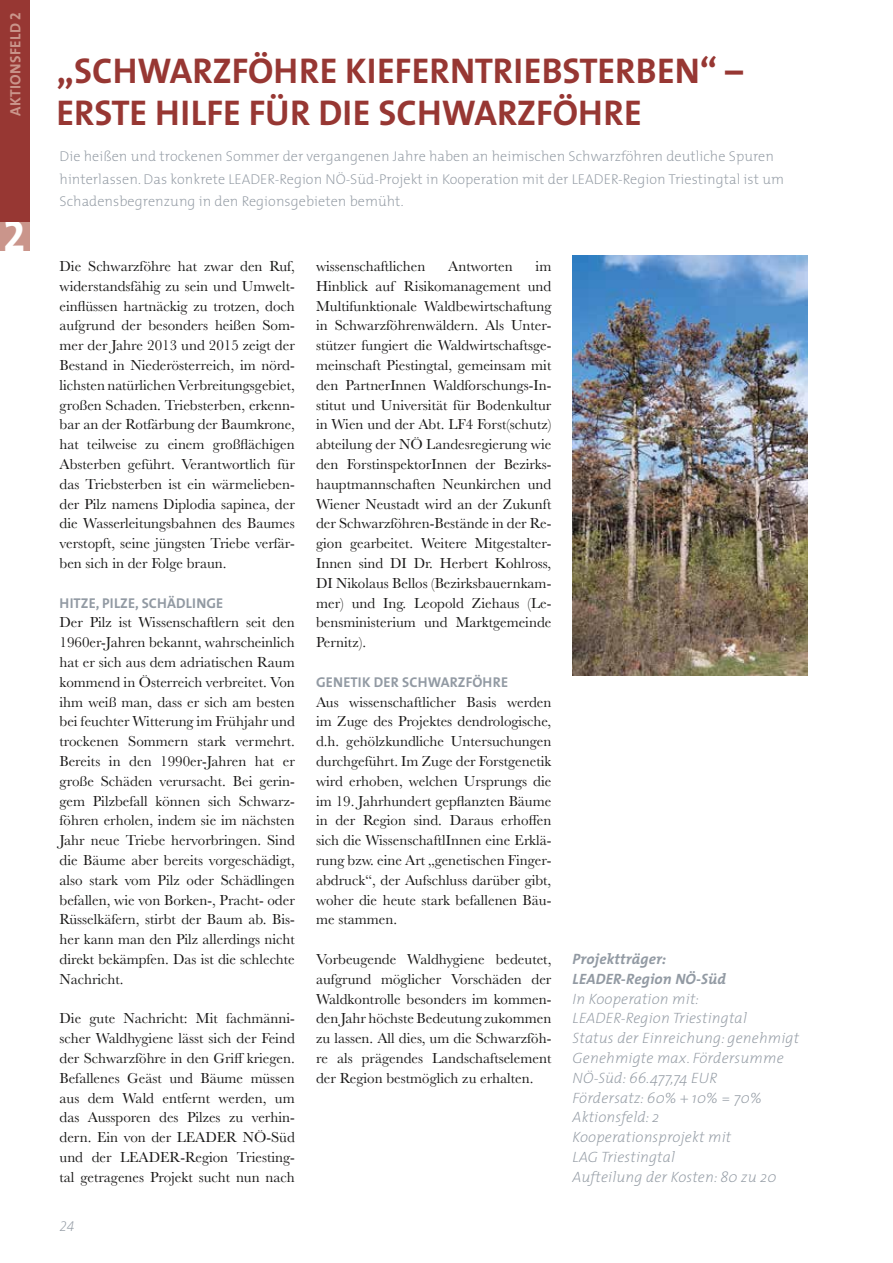
<style>
.page{position:relative;width:893px;height:1263px;background:#fff}
.page>*{position:absolute;margin:0;border:0;box-sizing:border-box;transform-origin:0 0}
.t1{font:44.25px "The Mix Bold Caps";color:#fff}
.t2{font:36px/42px "The Mix Bold Caps";color:#973733}
.t3{font:15px/19.8px "Baskerville";color:#181716;text-align:justify}
.t4{font:italic 200 15px/19.8px "The Mix";letter-spacing:.01em;color:#929aa3}
.t5{font:italic 700 15px/19.8px "The Mix";letter-spacing:.01em;color:#929aa3}
.t6{font:15px "The Mix Bold Caps";letter-spacing:.02em;color:#ca958b}
.t7{font:200 14.25px/22.5px "The Mix";letter-spacing:.005em;color:#929aa3}
.t8{font:700 14.25px "The Mix";letter-spacing:.01em;color:#929aa3}
.t9{font:italic 14.25px "The Mix Extra Light Caps";color:#929aa3}
</style>
<div class="page">
<div style="left:0;top:221px;width:30px;height:30px;background:#ca958b"></div>
<img style="left:573px;top:256px;width:235px;height:419px">
<div style="left:0;top:0;width:30px;height:221px;background:#973733"></div>
<p class="t6" style="left:3px;top:115px;width:105px;rotate:-90deg">AKTIONSFELD 2</p>
<h1 class="t1" style="left:3px;top:199px;width:24px">2</h1>
<h2 class="t2" style="left:57px;top:49px;width:688px">„SCHWARZFÖHRE KIEFERNTRIEBSTERBEN“ –<br>ERSTE HILFE FÜR DIE SCHWARZFÖHRE</h2>
<p class="t7" style="left:60px;top:145px;width:726px">Die heißen und trockenen Sommer der vergangenen Jahre haben an heimischen Schwarzföhren deutliche Spuren hinterlassen. Das konkrete LEADER-Region NÖ-Süd-Projekt in Kooperation mit der LEADER-Region Triestingtal ist um<br>Schadensbegrenzung in den Regionsgebieten bemüht.</p>
<p class="t3" style="left:60px;top:256px;width:237px">Die Schwarzföhre hat zwar den Ruf, widerstandsfähig zu sein und Umwelt&shy;einflüssen hartnäckig zu trotzen, doch aufgrund der besonders heißen Som&shy;mer der Jahre 2013 und 2015 zeigt der Bestand in Niederösterreich, im nörd&shy;lichsten natürlichen Verbreitungsgebiet, großen Schaden. Triebsterben, erkenn&shy;bar an der Rotfärbung der Baumkrone, hat teilweise zu einem großflächigen Absterben geführt. Verantwortlich für das Triebsterben ist ein wärmelieben&shy;der Pilz namens Diplodia sapinea, der die Wasserleitungsbahnen des Baumes verstopft, seine jüngsten Triebe verfär&shy;ben sich in der Folge braun.</p>
<p class="t8" style="left:60px;top:591px;width:165px">HITZE, PILZE, SCHÄDLINGE</p>
<p class="t3" style="left:60px;top:613px;width:237px">Der Pilz ist Wissenschaftlern seit den 1960er-Jahren bekannt, wahrscheinlich hat er sich aus dem adriatischen Raum kommend in Österreich verbreitet. Von ihm weiß man, dass er sich am besten bei feuchter Witterung im Frühjahr und trockenen Sommern stark vermehrt.<br>Bereits in den 1990er-Jahren hat er große Schäden verursacht. Bei gerin&shy;gem Pilzbefall können sich Schwarz&shy;föhren erholen, indem sie im nächsten Jahr neue Triebe hervorbringen. Sind die Bäume aber bereits vorgeschädigt, also stark vom Pilz oder Schädlingen befallen, wie von Borken-, Pracht- oder Rüsselkäfern, stirbt der Baum ab. Bis&shy;her kann man den Pilz allerdings nicht direkt bekämpfen. Das ist die schlechte Nachricht.</p>
<p class="t3" style="left:60px;top:1009px;width:237px">Die gute Nachricht: Mit fachmänni&shy;scher Waldhygiene lässt sich der Feind der Schwarzföhre in den Griff kriegen.<br>Befallenes Geäst und Bäume müssen aus dem Wald entfernt werden, um das Aussporen des Pilzes zu verhin&shy;dern. Ein von der LEADER NÖ-Süd und der LEADER-Region Triesting&shy;tal getragenes Projekt sucht nun nach</p>
<p class="t9" style="left:60px;top:1214px;width:16px">24</p>
<p class="t3" style="left:316px;top:256px;width:111px">wissenschaftlichen</p>
<p class="t3" style="left:448px;top:256px;width:66px">Antworten</p>
<p class="t3" style="left:316px;top:256px;width:237px;text-indent:219px">im Hinblick auf Risikomanagement und Multifunktionale Waldbewirtschaftung in Schwarzföhrenwäldern. Als Unter&shy;stützer fungiert die Waldwirtschaftsge&shy;meinschaft Piestingtal, gemeinsam mit den PartnerInnen Waldforschungs-In&shy;stitut und Universität für Bodenkultur in Wien und der Abt. LF4 Forst(schutz) abteilung der NÖ Landesregierung wie den ForstinspektorInnen der Bezirks&shy;hauptmannschaften Neunkirchen und Wiener Neustadt wird an der Zukunft der Schwarzföhren-Bestände in der Re&shy;gion gearbeitet. Weitere Mitgestalter-Innen sind DI Dr. Herbert Kohlross, DI Nikolaus Bellos (Bezirksbauernkam&shy;mer) und Ing. Leopold Ziehaus (Le&shy;bensministerium und Marktgemeinde Pernitz).</p>
<p class="t8" style="left:316px;top:670px;width:194px">GENETIK DER SCHWARZFÖHRE</p>
<p class="t3" style="left:316px;top:692px;width:237px">Aus wissenschaftlicher Basis werden im Zuge des Projektes dendrologische, d.h. gehölzkundliche Untersuchungen durchgeführt. Im Zuge der Forstgenetik wird erhoben, welchen Ursprungs die im 19. Jahrhundert gepflanzten Bäume in der Region sind. Daraus erhoffen sich die WissenschaftlInnen eine Erklä&shy;rung bzw. eine Art „genetischen Finger&shy;abdruck“, der Aufschluss darüber gibt, woher die heute stark befallenen Bäu&shy;me stammen.</p>
<p class="t3" style="left:316px;top:949px;width:237px">Vorbeugende Waldhygiene bedeutet, aufgrund möglicher Vorschäden der Waldkontrolle besonders im kommen&shy;den Jahr höchste Bedeutung zukommen zu lassen. All dies, um die Schwarzföh&shy;re als prägendes Landschaftselement der Region bestmöglich zu erhalten.</p>
<p class="t5" style="left:573px;top:949px;width:155px">Projektträger:<br>LEADER-Region NÖ-Süd</p>
<p class="t4" style="left:573px;top:988px;width:228px">In Kooperation mit:<br>LEADER-Region Triestingtal<br>Status der Einreichung: genehmigt<br>Genehmigte max. Fördersumme<br>NÖ-Süd: 66.477,74 EUR<br>Fördersatz: 60% + 10% = 70%<br>Aktionsfeld: 2<br>Kooperationsprojekt mit<br>LAG Triestingtal<br>Aufteilung der Kosten: 80 zu 20</p>
</div>
